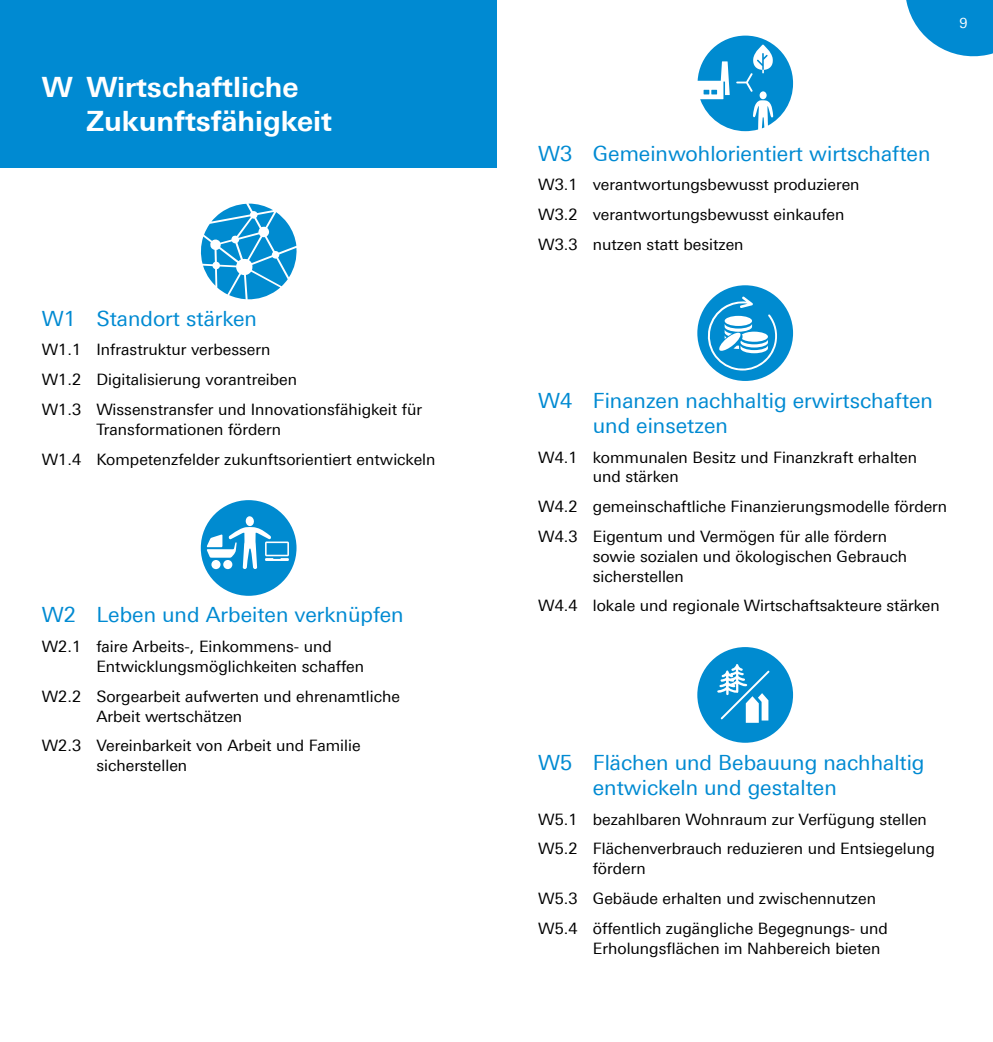
<style>
.page{position:relative;width:993px;height:1042px;background:#fff}
.page>*{position:absolute;margin:0;border:0;box-sizing:border-box;transform-origin:0 0}
.t1{font:700 28px/33.6px "Univers For Augsburg";color:#fff}
.t2{font:21px/25.2px "Univers For Augsburg";color:#008ad2}
.t3{font:15.75px/29.8px "Univers For Augsburg";color:#000}
.t4{font:14px "Univers For Augsburg";color:#fff}
</style>
<div class="page">
<div style="left:0;top:0;width:496px;height:167px;background:#008ad2"></div>
<svg style="left:906px;top:0;width:86px;height:57px"></svg>
<svg style="left:201px;top:203px;width:96px;height:97px"></svg>
<svg style="left:200px;top:500px;width:96px;height:96px"></svg>
<svg style="left:697px;top:35px;width:96px;height:96px"></svg>
<svg style="left:697px;top:285px;width:95px;height:96px"></svg>
<svg style="left:697px;top:647px;width:95px;height:96px"></svg>
<h1 class="t1" style="left:86px;top:70px;width:247px;text-indent:-45px">W Wirtschaftliche<br>Zukunftsfähigkeit</h1>
<h2 class="t2" style="left:42px;top:306px;width:217px">W1 Standort stärken</h2>
<p class="t3" style="left:42px;top:335px;width:382px">W1.1 Infrastruktur verbessern<br>W1.2 Digitalisierung vorantreiben<br>W1.3 Wissenstransfer und Innovationsfähigkeit für</p>
<p class="t3" style="left:42px;top:414px;width:395px;text-indent:55px">Transformationen fördern<br>W1.4 Kompetenzfelder zukunftsorientiert entwickeln</p>
<h2 class="t2" style="left:42px;top:602px;width:363px">W2 Leben und Arbeiten verknüpfen</h2>
<p class="t3" style="left:96px;top:636px;width:269px;line-height:19.8px;text-indent:-55px">W2.1 faire Arbeits-, Einkommens- und<br>Entwicklungsmöglichkeiten schaffen</p>
<p class="t3" style="left:96px;top:686px;width:305px;line-height:19.8px;text-indent:-55px">W2.2 Sorgearbeit aufwerten und ehrenamtliche<br>Arbeit wertschätzen</p>
<p class="t3" style="left:96px;top:736px;width:266px;line-height:19.8px;text-indent:-55px">W2.3 Vereinbarkeit von Arbeit und Familie sicherstellen</p>
<p class="t4" style="left:959px;top:15px;width:10px">9</p>
<h2 class="t2" style="left:538px;top:140px;width:393px">W3 Gemeinwohlorientiert wirtschaften</h2>
<p class="t3" style="left:538px;top:170px;width:323px">W3.1 verantwortungsbewusst produzieren<br>W3.2 verantwortungsbewusst einkaufen<br>W3.3 nutzen statt besitzen</p>
<h2 class="t2" style="left:592px;top:387px;width:341px;text-indent:-55px">W4 Finanzen nachhaltig erwirtschaften und einsetzen</h2>
<p class="t3" style="left:592px;top:447px;width:326px;line-height:19.8px;text-indent:-55px">W4.1 kommunalen Besitz und Finanzkraft erhalten und stärken</p>
<p class="t3" style="left:538px;top:492px;width:410px">W4.2 gemeinschaftliche Finanzierungsmodelle fördern<br>W4.3 Eigentum und Vermögen für alle fördern</p>
<p class="t3" style="left:592px;top:546px;width:316px;line-height:19.8px">sowie sozialen und ökologischen Gebrauch sicherstellen</p>
<p class="t3" style="left:538px;top:591px;width:403px">W4.4 lokale und regionale Wirtschaftsakteure stärken</p>
<h2 class="t2" style="left:592px;top:749px;width:333px;text-indent:-55px">W5 Flächen und Bebauung nachhaltig entwickeln und gestalten</h2>
<p class="t3" style="left:538px;top:804px;width:398px">W5.1 bezahlbaren Wohnraum zur Verfügung stellen<br>W5.2 Flächenverbrauch reduzieren und Entsiegelung</p>
<p class="t3" style="left:538px;top:854px;width:351px;text-indent:55px">fördern<br>W5.3 Gebäude erhalten und zwischennutzen<br>W5.4 öffentlich zugängliche Begegnungs- und</p>
<p class="t3" style="left:592px;top:933px;width:289px">Erholungsflächen im Nahbereich bieten</p>
</div>
